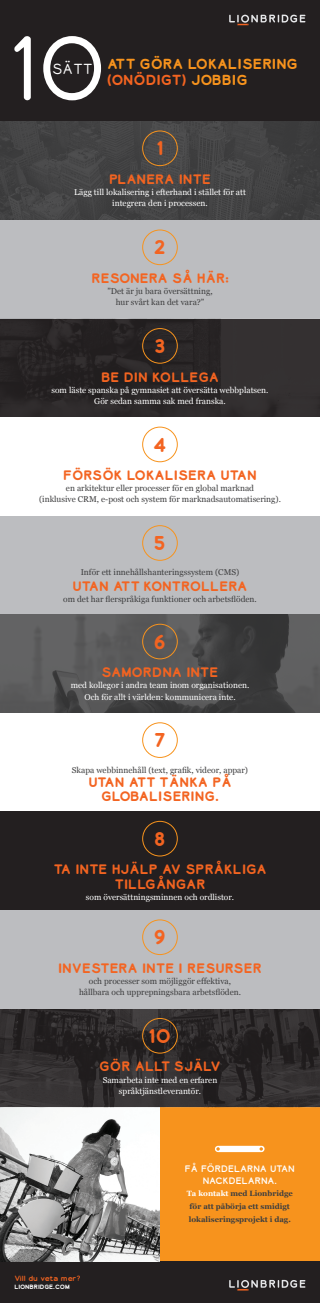
<style>
.page{position:relative;width:320px;height:1303px;background:#231f20}
.page>*{position:absolute;margin:0;border:0;box-sizing:border-box;transform-origin:0 0}
.Lion_Body{font:300 85.48px "Lionbridge Sans";color:#fff}
.Lion_Body-2{font:700 18.96px "Lionbridge Sans";color:#f36421}
.t1{font:700 13.6px/15.6px "Lionbridge Sans";color:#f7931d}
.t2{font:300 13.6px "Lionbridge Sans";color:#fff}
.t3{font:700 12.8px/14.4px "Lionbridge Sans";color:#f36421;text-align:center}
.t4{font:700 12.8px "Lionbridge Sans";letter-spacing:-.03em;color:#f36421}
.t5{font:700 12.8px "Lionbridge Sans";letter-spacing:-.02em;color:#f36421}
.t6{font:8.8px/11.6px "Lionbridge Sans";color:#fff;text-align:center}
.t7{font:8.4px/11.2px "Georgia";color:#3e3e3f;text-align:center}
.t8{font:8.4px/11.2px "Georgia";color:#fff;text-align:center}
.t9{font:700 7.6px/12.8px "Georgia";color:#3e3e3f}
.t10{font:7.16px "Lionbridge Sans";letter-spacing:-.03em;color:#f36421;scale:1.04 1}
.t11{font:700 5.84px "Lionbridge Sans";color:#fff}
.s1{color:#f36421}
.s2{color:#fff}
</style>
<div class="page">
<svg style="left:229px;top:15px;width:76px;height:10px"></svg>
<img style="left:0;top:121px;width:320px;height:99px">
<svg style="left:229px;top:1280px;width:76px;height:10px"></svg>
<div style="left:0;top:1107px;width:320px;height:154px;background:#f7931d"></div>
<svg style="left:215px;top:1146px;width:50px;height:6px"></svg>
<img style="left:0;top:1107px;width:160px;height:154px">
<div style="left:142px;top:131px;width:36px;height:35px;border:1px solid #f7931d;border-radius:50%"></div>
<div style="left:0;top:220px;width:320px;height:99px;background:#bcbdc0"></div>
<div style="left:142px;top:230px;width:36px;height:35px;border:1px solid #f7931d;border-radius:50%"></div>
<img style="left:0;top:319px;width:320px;height:98px">
<div style="left:142px;top:328px;width:36px;height:36px;border:1px solid #f7931d;border-radius:50%"></div>
<div style="left:0;top:417px;width:320px;height:99px;background:#fff"></div>
<div style="left:142px;top:427px;width:36px;height:35px;border:1px solid #f7931d;border-radius:50%"></div>
<div style="left:0;top:516px;width:320px;height:98px;background:#bcbdc0"></div>
<div style="left:142px;top:525px;width:36px;height:36px;border:1px solid #f7931d;border-radius:50%"></div>
<img style="left:0;top:614px;width:320px;height:99px">
<div style="left:142px;top:624px;width:36px;height:35px;border:1px solid #f7931d;border-radius:50%"></div>
<div style="left:0;top:713px;width:320px;height:98px;background:#fff"></div>
<div style="left:142px;top:722px;width:36px;height:36px;border:1px solid #f7931d;border-radius:50%"></div>
<div style="left:142px;top:821px;width:36px;height:35px;border:1px solid #f7931d;border-radius:50%"></div>
<img style="left:0;top:1009px;width:320px;height:98px">
<div style="left:0;top:910px;width:320px;height:99px;background:#bcbdc0"></div>
<div style="left:142px;top:1018px;width:36px;height:35px;border:1px solid #f7931d;border-radius:50%"></div>
<div style="left:142px;top:919px;width:36px;height:36px;border:1px solid #f7931d;border-radius:50%"></div>
<p class="Lion_Body" style="left:8px;top:7px;width:101px">10</p>
<p class="t1" style="left:107px;top:56px;width:193px">ATT GÖRA LOKALISERING <span class="s1">(ONÖDIGT)</span> JOBBIG</p>
<p class="t2" style="left:52px;top:59px;width:42px">SÄTT</p>
<p class="Lion_Body-2" style="left:156px;top:135px;width:9px">1</p>
<p class="t5" style="left:109px;top:170px;width:103px">PLANERA INTE</p>
<p class="t8" style="left:74px;top:186px;width:173px">Lägg till lokalisering i efterhand i stället för att integrera den i processen.</p>
<p class="Lion_Body-2" style="left:153px;top:234px;width:15px">2</p>
<p class="t3" style="left:91px;top:271px;width:139px">RESONERA SÅ HÄR:</p>
<p class="t7" style="left:107px;top:285px;width:107px">”Det är ju bara översättning, hur svårt kan det vara?”</p>
<p class="Lion_Body-2" style="left:154px;top:333px;width:13px">3</p>
<p class="t3" style="left:101px;top:369px;width:119px">BE DIN KOLLEGA</p>
<p class="t8" style="left:51px;top:384px;width:219px">som läste spanska på gymnasiet att översätta webbplatsen.<br>Gör sedan samma sak med franska.</p>
<p class="Lion_Body-2" style="left:153px;top:431px;width:14px">4</p>
<p class="t3" style="left:63px;top:468px;width:195px">FÖRSÖK LOKALISERA UTAN</p>
<p class="t7" style="left:39px;top:482px;width:243px">en arkitektur eller processer för en global marknad<br>(inklusive CRM, e-post och system för marknadsautomatisering).</p>
<p class="Lion_Body-2" style="left:154px;top:530px;width:14px">5</p>
<p class="t7" style="left:81px;top:566px;width:160px">Inför ett innehållshanteringssystem (CMS)</p>
<p class="t4" style="left:73px;top:577px;width:176px">UTAN ATT KONTROLLERA</p>
<p class="t7" style="left:63px;top:593px;width:195px">om det har flerspråkiga funktioner och arbetsflöden.</p>
<p class="Lion_Body-2" style="left:154px;top:628px;width:14px">6</p>
<p class="t3" style="left:102px;top:665px;width:119px">SAMORDNA INTE</p>
<p class="t8" style="left:71px;top:679px;width:180px">med kollegor i andra team inom organisationen.<br>Och för allt i världen: kommunicera inte.</p>
<p class="Lion_Body-2" style="left:154px;top:727px;width:14px">7</p>
<p class="t7" style="left:72px;top:764px;width:178px">Skapa webbinnehåll (text, grafik, videor, appar)</p>
<p class="t3" style="left:88px;top:775px;width:145px">UTAN ATT TÄNKA PÅ<br>GLOBALISERING.</p>
<p class="Lion_Body-2" style="left:154px;top:825px;width:14px">8</p>
<p class="t3" style="left:53px;top:862px;width:215px">TA INTE HJÄLP AV SPRÅKLIGA<br>TILLGÅNGAR</p>
<p class="t8" style="left:86px;top:891px;width:150px">som översättningsminnen och ordlistor.</p>
<p class="Lion_Body-2" style="left:154px;top:924px;width:14px">9</p>
<p class="t3" style="left:58px;top:961px;width:205px">INVESTERA INTE I RESURSER</p>
<p class="t7" style="left:79px;top:975px;width:164px">och processer som möjliggör effektiva, hållbara och upprepningsbara arbetsflöden.</p>
<p class="Lion_Body-2" style="left:148px;top:1022px;width:25px">10</p>
<p class="t3" style="left:99px;top:1059px;width:123px">GÖR ALLT SJÄLV</p>
<p class="t8" style="left:103px;top:1074px;width:116px">Samarbeta inte med en erfaren språktjänstleverantör.</p>
<p class="t10" style="left:14px;top:1273px;width:65px">Vill du veta mer?</p>
<p class="t11" style="left:14px;top:1282px;width:57px">LIONBRIDGE.COM</p>
<p class="t6" style="left:185px;top:1163px;width:111px">FÅ FÖRDELARNA UTAN<br>NACKDELARNA.</p>
<p class="t9" style="left:187px;top:1187px;width:108px"><span class="s2">Ta kontakt</span> med Lionbridge för att påbörja ett smidigt lokaliseringsprojekt i dag.</p>
</div>
